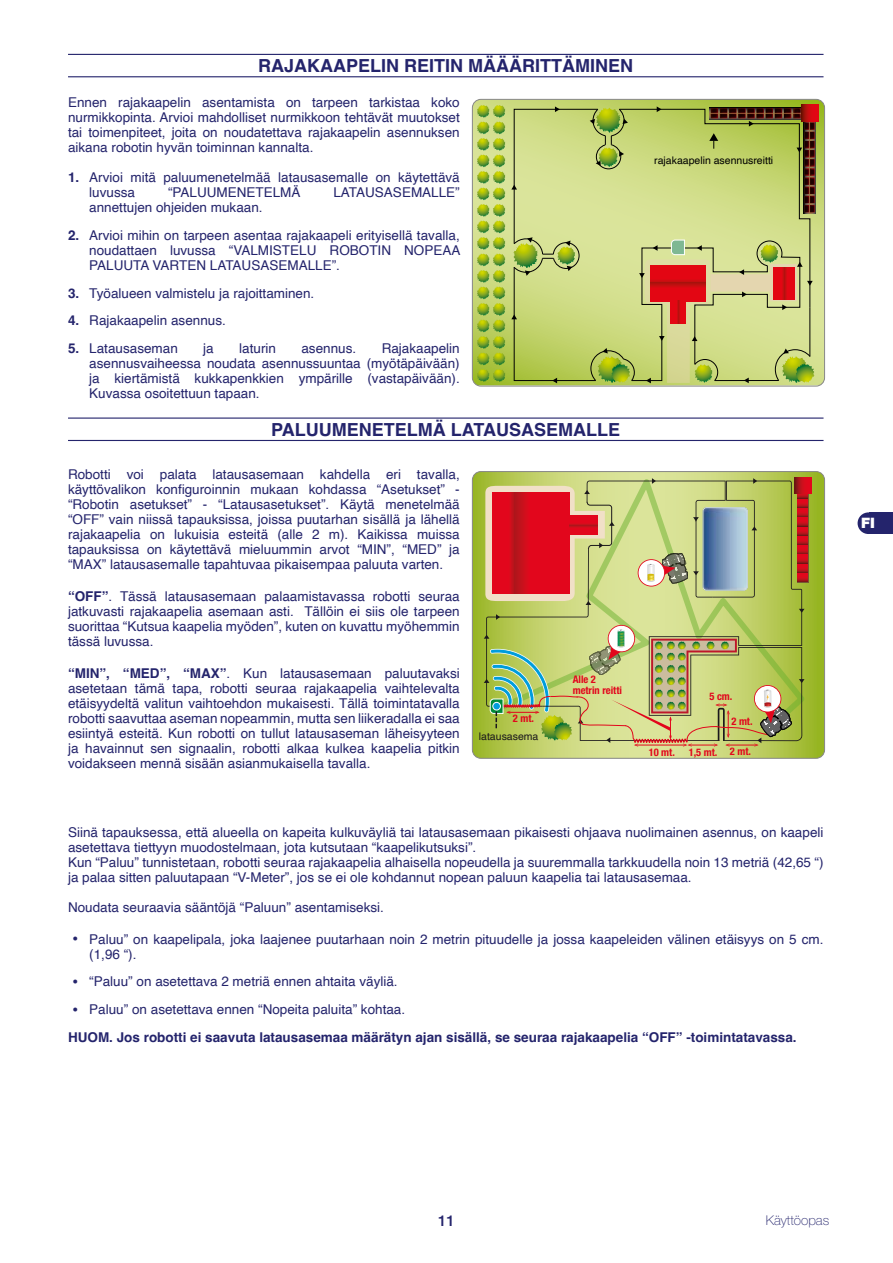
<style>
.page{position:relative;width:893px;height:1263px;background:#fff}
.page>*{position:absolute;margin:0;border:0;box-sizing:border-box;transform-origin:0 0}
.t1{font:700 18px "Helvetica";color:#24246c}
.t2{font:500 15px "Helvetica Neue LT Std";color:#24246c}
.t3{font:900 14.4px "Helvetica Neue LT Std";color:#fff}
.t4{font:13.5px/15px "Helvetica";color:#24246c;text-align:justify}
.t5{font:700 13.5px/27.8px "Helvetica";color:#24246c}
.t6{font:100 13.5px "Helvetica Neue LT Std";color:#24246c}
.t7{font:700 condensed 10.5px/10.5px "Helvetica Neue LT Pro";color:#e2061c}
.t8{font:10.5px "Helvetica";color:#000}
.t9{font:10.5px "Helvetica";color:#1b181c}
.s1{font-weight:700}
.s2{font-weight:700;font-size:18px}
.s3{font-size:18px}
.s4{font-weight:400}
</style>
<div class="page">
<div style="left:868px;top:512px;width:25px;height:22px;background:#24246c"></div>
<div style="left:858px;top:512px;width:21px;height:22px;background:#24246c;border-radius:50%"></div>
<hr style="left:68px;top:54px;width:755px;height:1px;background:#24246c">
<hr style="left:68px;top:76px;width:755px;height:1px;background:#24246c">
<hr style="left:68px;top:417px;width:755px;height:2px;background:#24246c">
<hr style="left:68px;top:440px;width:755px;height:1px;background:#24246c">
<svg style="left:472px;top:99px;width:353px;height:286px"></svg>
<div style="left:804px;top:120px;width:12px;height:94px;background:#46453e"></div>
<div style="left:801px;top:105px;width:17px;height:17px;background:#e20613"></div>
<svg style="left:477px;top:105px;width:28px;height:277px"></svg>
<svg style="left:511px;top:106px;width:304px;height:277px"></svg>
<div style="left:472px;top:99px;width:353px;height:287px;border:1px solid #878787;border-radius:9px"></div>
<svg style="left:472px;top:472px;width:353px;height:286px"></svg>
<svg style="left:807px;top:494px;width:2px;height:89px"></svg>
<div style="left:794px;top:477px;width:17px;height:17px;background:#e2071c"></div>
<svg style="left:484px;top:478px;width:323px;height:268px"></svg>
<div style="left:472px;top:471px;width:353px;height:288px;border:1px solid #878787;border-radius:9px"></div>
<h1 class="t1" style="left:258px;top:55px;width:376px">RAJAKAAPELIN REITIN MÄÄÄRITTÄMINEN</h1>
<p class="t4" style="left:68px;top:95px;width:393px">Ennen rajakaapelin asentamista on tarpeen tarkistaa koko nurmikkopinta. Arvioi mahdolliset nurmikkoon tehtävät muutokset tai toimenpiteet, joita on noudatettava rajakaapelin asennuksen aikana robotin hyvän toiminnan kannalta.</p>
<p class="t4" style="left:89px;top:170px;width:372px;text-indent:-21px"><span class="s1">1.</span> Arvioi mitä paluumenetelmää latausasemalle on käytettävä luvussa</p>
<p class="t4" style="left:168px;top:185px;width:134px">“PALUUMENETELMÄ</p>
<p class="t4" style="left:333px;top:185px;width:128px">LATAUSASEMALLE”</p>
<p class="t4" style="left:89px;top:200px;width:175px">annettujen ohjeiden mukaan.</p>
<p class="t4" style="left:89px;top:228px;width:373px;text-indent:-21px"><span class="s1">2.</span> Arvioi mihin on tarpeen asentaa rajakaapeli erityisellä tavalla, noudattaen luvussa “VALMISTELU ROBOTIN NOPEAA PALUUTA VARTEN LATAUSASEMALLE”.</p>
<p class="t4" style="left:68px;top:286px;width:248px"><span class="s1">3.</span> Työalueen valmistelu ja rajoittaminen.</p>
<p class="t4" style="left:68px;top:314px;width:159px"><span class="s1">4.</span> Rajakaapelin asennus.</p>
<p class="t4" style="left:68px;top:341px;width:111px"><span class="s1">5.</span> Latausaseman</p>
<p class="t4" style="left:203px;top:341px;width:12px">ja</p>
<p class="t4" style="left:239px;top:341px;width:38px">laturin</p>
<p class="t4" style="left:301px;top:341px;width:56px">asennus.</p>
<p class="t4" style="left:89px;top:341px;width:372px;text-indent:292px">Rajakaapelin asennusvaiheessa noudata asennussuuntaa (myötäpäivään) ja kiertämistä kukkapenkkien ympärille (vastapäivään).<br>Kuvassa osoitettuun tapaan.</p>
<p class="t8" style="left:654px;top:152px;width:121px">rajakaapelin asennusreitti</p>
<h1 class="t1" style="left:271px;top:418px;width:350px">PALUUMENETELMÄ LATAUSASEMALLE</h1>
<p class="t4" style="left:68px;top:467px;width:393px">Robotti voi palata latausasemaan kahdella eri tavalla, käyttövalikon konfiguroinnin mukaan kohdassa “Asetukset” - “Robotin asetukset” - “Latausasetukset”. Käytä menetelmää “OFF” vain niissä tapauksissa, joissa puutarhan sisällä ja lähellä rajakaapelia on lukuisia esteitä (alle 2 m). Kaikissa muissa tapauksissa on käytettävä mieluummin arvot “MIN”, “MED” ja “MAX” latausasemalle tapahtuvaa pikaisempaa paluuta varten.</p>
<p class="t4" style="left:68px;top:589px;width:393px"><span class="s1">“OFF”</span>. Tässä latausasemaan palaamistavassa robotti seuraa jatkuvasti rajakaapelia asemaan asti. Tällöin ei siis ole tarpeen suorittaa “Kutsua kaapelia myöden”, kuten on kuvattu myöhemmin tässä luvussa.</p>
<p class="t4" style="left:68px;top:666px;width:393px"><span class="s1">“MIN”, “MED”, “MAX”</span>. Kun latausasemaan paluutavaksi asetetaan tämä tapa, robotti seuraa rajakaapelia vaihtelevalta etäisyydeltä valitun vaihtoehdon mukaisesti. Tällä toimintatavalla robotti saavuttaa aseman nopeammin, mutta sen liikeradalla ei saa esiintyä esteitä. Kun robotti on tullut latausaseman läheisyyteen ja havainnut sen signaalin, robotti alkaa kulkea kaapelia pitkin voidakseen mennä sisään asianmukaisella tavalla.</p>
<p class="t7" style="left:573px;top:674px;width:51px">Alle 2 metrin reitti</p>
<p class="t7" style="left:709px;top:691px;width:24px">5 cm.</p>
<p class="t7" style="left:513px;top:713px;width:23px">2 mt.</p>
<p class="t7" style="left:731px;top:715px;width:23px">2 mt.</p>
<p class="t7" style="left:649px;top:747px;width:28px">10 mt.</p>
<p class="t7" style="left:689px;top:747px;width:64px">1,5 mt. 2 mt.</p>
<p class="t9" style="left:479px;top:728px;width:61px">latausasema</p>
<p class="t4" style="left:68px;top:825px;width:757px;text-align:left">Siinä tapauksessa, että alueella on kapeita kulkuväyliä tai latausasemaan pikaisesti ohjaava nuolimainen asennus, on kaapeli asetettava tiettyyn muodostelmaan, jota kutsutaan “kaapelikutsuksi”.<br>Kun “Paluu” tunnistetaan, robotti seuraa rajakaapelia alhaisella nopeudella ja suuremmalla tarkkuudella noin 13 metriä (42,65 “) ja palaa sitten paluutapaan “V-Meter”, jos se ei ole kohdannut nopean paluun kaapelia tai latausasemaa.</p>
<p class="t4" style="left:68px;top:900px;width:317px">Noudata seuraavia sääntöjä “Paluun” asentamiseksi.</p>
<p class="t4" style="left:89px;top:932px;width:736px;text-indent:-17px"><span class="s2">•</span> Paluu” on kaapelipala, joka laajenee puutarhaan noin 2 metrin pituudelle ja jossa kaapeleiden välinen etäisyys on 5 cm. (1,96 “).</p>
<p class="t4" style="left:72px;top:975px;width:327px"><span class="s2">•</span> “Paluu” on asetettava 2 metriä ennen ahtaita väyliä.</p>
<p class="t5" style="left:68px;top:997px;width:730px;text-indent:4px"><span class="s3">•</span> <span class="s4">Paluu” on asetettava ennen “Nopeita paluita” kohtaa.<br></span>HUOM. Jos robotti ei saavuta latausasemaa määrätyn ajan sisällä, se seuraa rajakaapelia “OFF” -toimintatavassa.</p>
<p class="t3" style="left:861px;top:514px;width:15px">FI</p>
<p class="t2" style="left:438px;top:1211px;width:18px">11</p>
<p class="t6" style="left:766px;top:1212px;width:65px">Käyttöopas</p>
</div>
